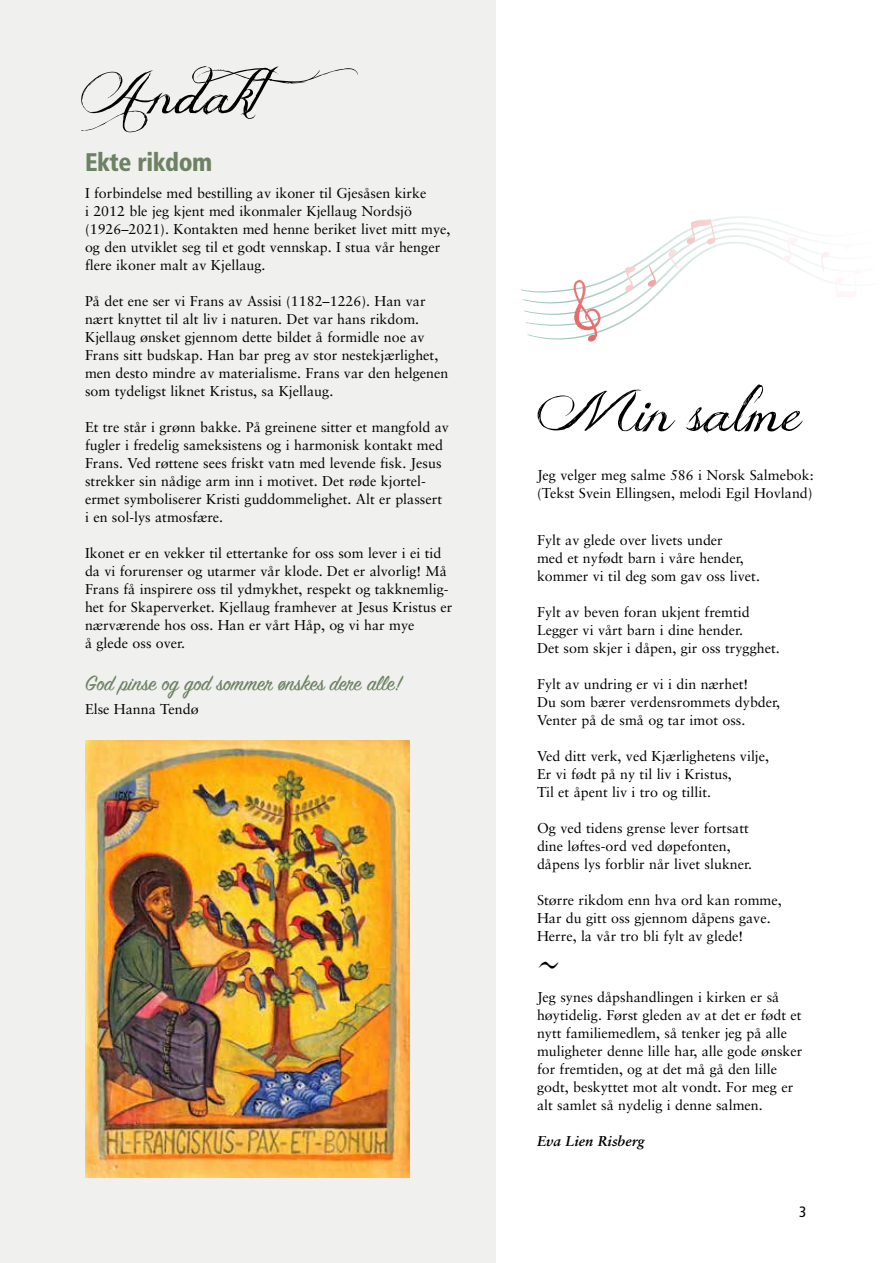
<style>
.page{position:relative;width:893px;height:1263px;background:#fff}
.page>*{position:absolute;margin:0;border:0;box-sizing:border-box;transform-origin:0 0}
.t1{font:55.5px "Jellyka Delicious Cake";color:#000}
.t2{font:54px "Jellyka Delicious Cake";color:#000}
.t3{font:45px "Jellyka Delicious Cake";color:#000}
.t4{font:900 condensed 25.5px "Frutiger LT Std";letter-spacing:-.02em;color:#6d8263;scale:.95 1}
.t5{font:23.25px "Sign Painter House Script";color:#6d8263}
.t6{font:condensed 15px "Frutiger LT Std";color:#000}
.t7{font:14.25px/18px "Sabon LT Pro";color:#000}
.t8{font:italic 700 14.25px "Sabon LT Pro";color:#000}
</style>
<div class="page">
<div style="left:0;top:0;width:496px;height:1263px;background:#f0f1ee"></div>
<img style="left:85px;top:741px;width:324px;height:437px">
<svg style="left:521px;top:216px;width:324px;height:126px"></svg>
<h2 class="t2" style="left:81px;top:59px;width:289px">Andakt</h2>
<h3 class="t4" style="left:85px;top:147px;width:135px">Ekte rikdom</h3>
<p class="t7" style="left:85px;top:183px;width:367px">I forbindelse med bestilling av ikoner til Gjesåsen kirke<br>i 2012 ble jeg kjent med ikonmaler Kjellaug Nordsjö (1926–2021). Kontakten med henne beriket livet mitt mye, og den utviklet seg til et godt vennskap. I stua vår henger flere ikoner malt av Kjellaug.</p>
<p class="t7" style="left:85px;top:291px;width:365px">På det ene ser vi Frans av Assisi (1182–1226). Han var nært knyttet til alt liv i naturen. Det var hans rikdom.<br>Kjellaug ønsket gjennom dette bildet å formidle noe av Frans sitt budskap. Han bar preg av stor nestekjærlighet, men desto mindre av materialisme. Frans var den helgenen som tydeligst liknet Kristus, sa Kjellaug.</p>
<p class="t7" style="left:85px;top:417px;width:365px">Et tre står i grønn bakke. På greinene sitter et mangfold av fugler i fredelig sameksistens og i harmonisk kontakt med Frans. Ved røttene sees friskt vatn med levende fisk. Jesus strekker sin nådige arm inn i motivet. Det røde kjortel&shy;ermet symboliserer Kristi guddommelighet. Alt er plassert i en sol-lys atmosfære.</p>
<p class="t7" style="left:85px;top:543px;width:369px">Ikonet er en vekker til ettertanke for oss som lever i ei tid da vi forurenser og utarmer vår klode. Det er alvorlig! Må Frans få inspirere oss til ydmykhet, respekt og takknemlig&shy;het for Skaperverket. Kjellaug framhever at Jesus Kristus er nærværende hos oss. Han er vårt Håp, og vi har mye<br>å glede oss over.</p>
<h3 class="t5" style="left:85px;top:668px;width:318px">God pinse og god sommer ønskes dere alle!</h3>
<p class="t7" style="left:85px;top:699px;width:115px">Else Hanna Tendø</p>
<h1 class="t1" style="left:537px;top:375px;width:267px">Min salme</h1>
<p class="t7" style="left:537px;top:465px;width:278px">Jeg velger meg salme 586 i Norsk Salmebok: (Tekst Svein Ellingsen, melodi Egil Hovland)</p>
<p class="t7" style="left:537px;top:530px;width:224px">Fylt av glede over livets under<br>med et nyfødt barn i våre hender, kommer vi til deg som gav oss livet.</p>
<p class="t7" style="left:537px;top:602px;width:244px">Fylt av beven foran ukjent fremtid<br>Legger vi vårt barn i dine hender.<br>Det som skjer i dåpen, gir oss trygghet.</p>
<p class="t7" style="left:537px;top:674px;width:245px">Fylt av undring er vi i din nærhet!<br>Du som bærer verdensrommets dybder,<br>Venter på de små og tar imot oss.</p>
<p class="t7" style="left:537px;top:746px;width:234px">Ved ditt verk, ved Kjærlighetens vilje,<br>Er vi født på ny til liv i Kristus,<br>Til et åpent liv i tro og tillit.</p>
<p class="t7" style="left:537px;top:818px;width:217px">Og ved tidens grense lever fortsatt dine løftes-ord ved døpefonten, dåpens lys forblir når livet slukner.</p>
<p class="t7" style="left:537px;top:890px;width:246px">Større rikdom enn hva ord kan romme,<br>Har du gitt oss gjennom dåpens gave.<br>Herre, la vår tro bli fylt av glede!</p>
<h3 class="t3" style="left:537px;top:939px;width:24px">˜</h3>
<p class="t7" style="left:537px;top:988px;width:267px">Jeg synes dåpshandlingen i kirken er så høytidelig. Først gleden av at det er født et nytt familiemedlem, så tenker jeg på alle muligheter denne lille har, alle gode ønsker for fremtiden, og at det må gå den lille godt, beskyttet mot alt vondt. For meg er alt samlet så nydelig i denne salmen.</p>
<p class="t8" style="left:537px;top:1132px;width:109px">Eva Lien Risberg</p>
<p class="t6" style="left:799px;top:1203px;width:9px">3</p>
</div>
